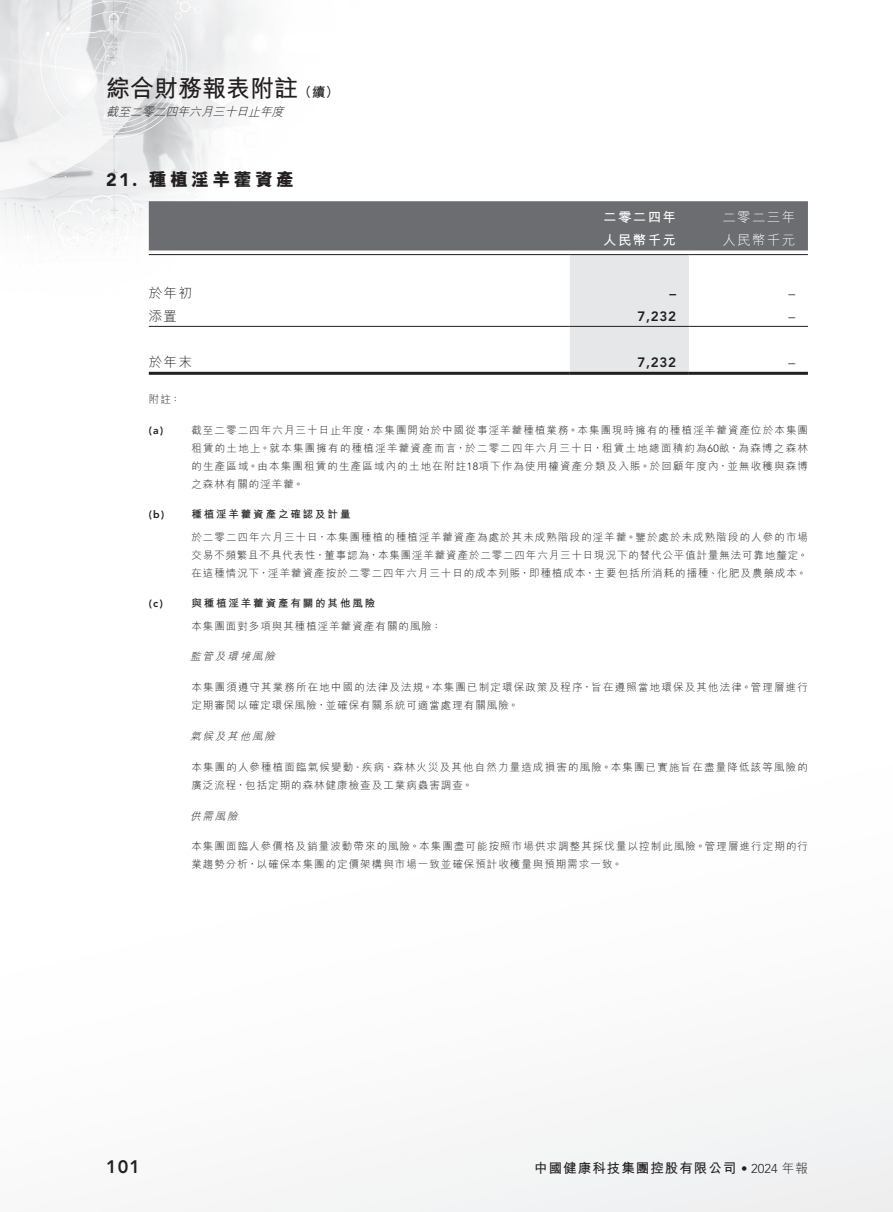
<style>
.page{position:relative;width:893px;height:1212px;background:#fff}
.page>*{position:absolute;margin:0;border:0;box-sizing:border-box;transform-origin:0 0}
.t1{font:700 24px "M Hei HK";color:#231f20}
.t2{font:800 18px "M Hei HK";letter-spacing:.18em;color:#231f20}
.t3{font:800 18px "Avenir LT Std";color:#231f20}
.t4{font:700 13.5px "M Hei HK";letter-spacing:.075em;color:#231f20}
.t5{font:800 13.5px "Avenir LT Std";letter-spacing:.05em;color:#231f20}
.t6{font:700 13.5px "M Hei HK";letter-spacing:.1em;color:#fff}
.t7{font:300 13.5px "M Hei HK";letter-spacing:.095em;color:#fff}
.t8{font:300 13.5px "M Hei HK";letter-spacing:.095em;color:#231f20}
.t9{font:300 13.5px "Avenir LT Std";color:#231f20}
.t10{font:italic 300 12px "M Hei HK";color:#231f20}
.t11{font:300 10.5px/18px "M Hei HK";letter-spacing:.105em;color:#231f20}
.t12{font:700 10.5px "M Hei HK";letter-spacing:.18em;color:#231f20}
.t13{font:italic 300 10.5px "M Hei HK";color:#231f20}
.t14{font:800 10.5px "Avenir LT Std";color:#231f20}
.s1{font-size:13.5px}
.s2{font-family:"Avenir LT Std";font-weight:900}
.s3{font-family:"Avenir LT Std"}
.s4{font-family:"Avenir LT Std";font-weight:300;font-size:12.75px}
.s5{font-weight:300;font-size:12.75px}
</style>
<div class="page">
<img style="left:0;top:0;width:893px;height:1212px">
<svg style="left:149px;top:201px;width:659px;height:171px"></svg>
<hr style="left:149px;top:254px;width:421px;height:1px;background:#231f20">
<hr style="left:570px;top:254px;width:119px;height:1px;background:#231f20">
<hr style="left:689px;top:254px;width:119px;height:1px;background:#231f20">
<hr style="left:149px;top:326px;width:421px;height:1px;background:#231f20">
<hr style="left:570px;top:326px;width:119px;height:1px;background:#231f20">
<hr style="left:689px;top:326px;width:119px;height:1px;background:#231f20">
<hr style="left:149px;top:372px;width:421px;height:3px;background:#231f20">
<hr style="left:570px;top:372px;width:119px;height:3px;background:#231f20">
<hr style="left:689px;top:372px;width:119px;height:3px;background:#231f20">
<h1 class="t1" style="left:106px;top:70px;width:234px">綜合財務報表附註<span class="s1">（續）</span></h1>
<p class="t10" style="left:106px;top:106px;width:182px">截至二零二四年六月三十日止年度</p>
<h2 class="t2" style="left:106px;top:170px;width:189px"><span class="s2">21.</span> 種植淫羊藿資產</h2>
<p class="t6" style="left:603px;top:207px;width:74px">二零二四年</p>
<p class="t7" style="left:722px;top:210px;width:74px">二零二三年</p>
<p class="t6" style="left:603px;top:230px;width:74px">人民幣千元</p>
<p class="t7" style="left:722px;top:233px;width:74px">人民幣千元</p>
<p class="t8" style="left:149px;top:286px;width:45px">於年初</p>
<p class="t5" style="left:669px;top:286px;width:8px">–</p>
<p class="t9" style="left:788px;top:286px;width:8px">–</p>
<p class="t8" style="left:149px;top:309px;width:30px">添置</p>
<p class="t5" style="left:637px;top:308px;width:40px">7,232</p>
<p class="t9" style="left:788px;top:308px;width:8px">–</p>
<p class="t8" style="left:149px;top:355px;width:45px">於年末</p>
<p class="t5" style="left:637px;top:354px;width:40px">7,232</p>
<p class="t9" style="left:788px;top:354px;width:8px">–</p>
<p class="t11" style="left:149px;top:390px;width:33px">附註：</p>
<p class="t14" style="left:149px;top:424px;width:16px">(a)</p>
<p class="t11" style="left:191px;top:421px;width:618px;text-align:justify">截至二零二四年六月三十日止年度，本集團開始於中國從事淫羊藿種植業務。本集團現時擁有的種植淫羊藿資產位於本集團租賃的土地上。就本集團擁有的種植淫羊藿資產而言，於二零二四年六月三十日，租賃土地總面積約為<span class="s3">60</span>畝，為森博之森林的生產區域。由本集團租賃的生產區域內的土地在附註<span class="s3">18</span>項下作為使用權資產分類及入賬。於回顧年度內，並無收穫與森博之森林有關的淫羊藿。</p>
<p class="t14" style="left:149px;top:508px;width:17px">(b)</p>
<p class="t12" style="left:191px;top:507px;width:161px">種植淫羊藿資產之確認及計量</p>
<p class="t11" style="left:191px;top:528px;width:618px;text-align:justify">於二零二四年六月三十日，本集團種植的種植淫羊藿資產為處於其未成熟階段的淫羊藿。鑒於處於未成熟階段的人參的市場交易不頻繁且不具代表性，董事認為，本集團淫羊藿資產於二零二四年六月三十日現況下的替代公平值計量無法可靠地釐定。在這種情況下，淫羊藿資產按於二零二四年六月三十日的成本列賬，即種植成本，主要包括所消耗的播種、化肥及農藥成本。</p>
<p class="t14" style="left:149px;top:597px;width:16px">(c)</p>
<p class="t12" style="left:191px;top:596px;width:185px">與種植淫羊藿資產有關的其他風險</p>
<p class="t11" style="left:191px;top:617px;width:252px">本集團面對多項與其種植淫羊藿資產有關的風險：</p>
<p class="t13" style="left:190px;top:651px;width:89px">監管及環境風險</p>
<p class="t11" style="left:191px;top:678px;width:618px">本集團須遵守其業務所在地中國的法律及法規。本集團已制定環保政策及程序，旨在遵照當地環保及其他法律。管理層進行定期審閱以確定環保風險，並確保有關系統可適當處理有關風險。</p>
<p class="t13" style="left:190px;top:731px;width:89px">氣候及其他風險</p>
<p class="t11" style="left:191px;top:758px;width:618px">本集團的人參種植面臨氣候變動、疾病、森林火災及其他自然力量造成損害的風險。本集團已實施旨在盡量降低該等風險的廣泛流程，包括定期的森林健康檢查及工業病蟲害調查。</p>
<p class="t13" style="left:190px;top:810px;width:52px">供需風險</p>
<p class="t11" style="left:191px;top:837px;width:618px">本集團面臨人參價格及銷量波動帶來的風險。本集團盡可能按照市場供求調整其採伐量以控制此風險。管理層進行定期的行業趨勢分析，以確保本集團的定價架構與市場一致並確保預計收穫量與預期需求一致。</p>
<h2 class="t3" style="left:106px;top:1156px;width:35px">101</h2>
<p class="t4" style="left:534px;top:1158px;width:275px">中國健康科技集團控股有限公司 <span class="s4">• 2024</span> <span class="s5">年報</span></p>
</div>
